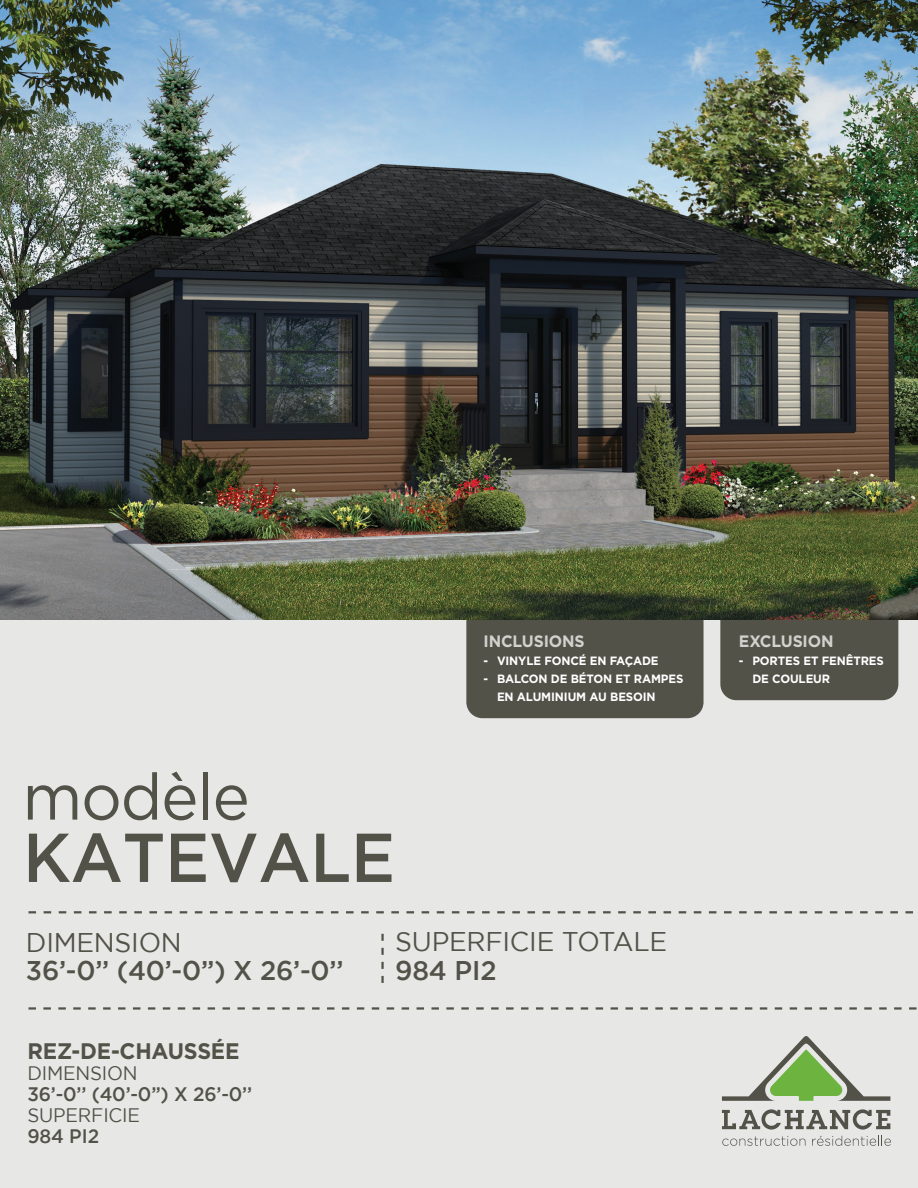
<style>
.page{position:relative;width:918px;height:1188px;background:#e7e8e6}
.page>*{position:absolute;margin:0;border:0;box-sizing:border-box;transform-origin:0 0}
.t1{font:500 69px "Gotham";letter-spacing:-.005em;color:#535249;scale:.96 1}
.t2{font:64.95px "Gotham";letter-spacing:-.02em;color:#535249}
.t3{font:500 27px/28.5px "Gotham";color:#535249}
.t4{font:27px/28.5px "Gotham";letter-spacing:-.01em;color:#535249}
.t5{font:700 22.5px "Gotham";letter-spacing:-.01em;color:#535249;scale:.96 1}
.t6{font:500 19.5px/21px "Gotham";letter-spacing:-.01em;color:#535249;scale:.96 1}
.t7{font:700 16.5px "Gotham";letter-spacing:-.01em;color:#d1d1cd;scale:.96 1}
.t8{font:700 12px/18px "Gotham";letter-spacing:-.01em;color:#fff;scale:.96 1}
.s1{font-weight:400}
.s2{font-weight:500}
</style>
<div class="page">
<svg style="left:722px;top:1136px;width:84px;height:10px"></svg>
<svg style="left:812px;top:1136px;width:79px;height:10px"></svg>
<svg style="left:722px;top:1109px;width:168px;height:21px"></svg>
<svg style="left:722px;top:1036px;width:168px;height:65px"></svg>
<div style="left:466px;top:403px;width:238px;height:315px;background:#535249;border-radius:16px"></div>
<div style="left:720px;top:421px;width:178px;height:279px;background:#535249;border-radius:16px"></div>
<svg style="left:28px;top:911px;width:885px;height:2px"></svg>
<svg style="left:28px;top:1007px;width:889px;height:3px"></svg>
<svg style="left:381px;top:934px;width:3px;height:49px"></svg>
<img style="left:0;top:0;width:918px;height:619px">
<p class="t2" style="left:22px;top:761px;width:229px">modèle</p>
<p class="t1" style="left:23px;top:818px;width:389px">KATEVALE</p>
<p class="t7" style="left:484px;top:630px;width:107px">INCLUSIONS</p>
<p class="t8" style="left:484px;top:652px;width:184px">- VINYLE FONCÉ EN FAÇADE</p>
<p class="t8" style="left:497px;top:670px;width:196px;text-indent:-14px">- BALCON DE BÉTON ET RAMPES<br>EN ALUMINIUM AU BESOIN</p>
<p class="t3" style="left:26px;top:928px;width:319px"><span class="s1">DIMENSION<br></span>36’-0’’ (40’-0”) X 26’-0’’</p>
<p class="t5" style="left:27px;top:1036px;width:223px">REZ-DE-CHAUSSÉE</p>
<p class="t6" style="left:27px;top:1062px;width:236px"><span class="s1">DIMENSION<br></span>36’-0’’ (40’-0”) X 26’-0’’<br><span class="s1">SUPERFICIE<br></span>984 PI2</p>
<p class="t4" style="left:395px;top:927px;width:274px">SUPERFICIE TOTALE<br><span class="s2">984 PI2</span></p>
<p class="t7" style="left:739px;top:630px;width:100px">EXCLUSION</p>
<p class="t8" style="left:739px;top:652px;width:153px">- PORTES ET FENÊTRES</p>
<p class="t8" style="left:752px;top:670px;width:83px">DE COULEUR</p>
</div>
